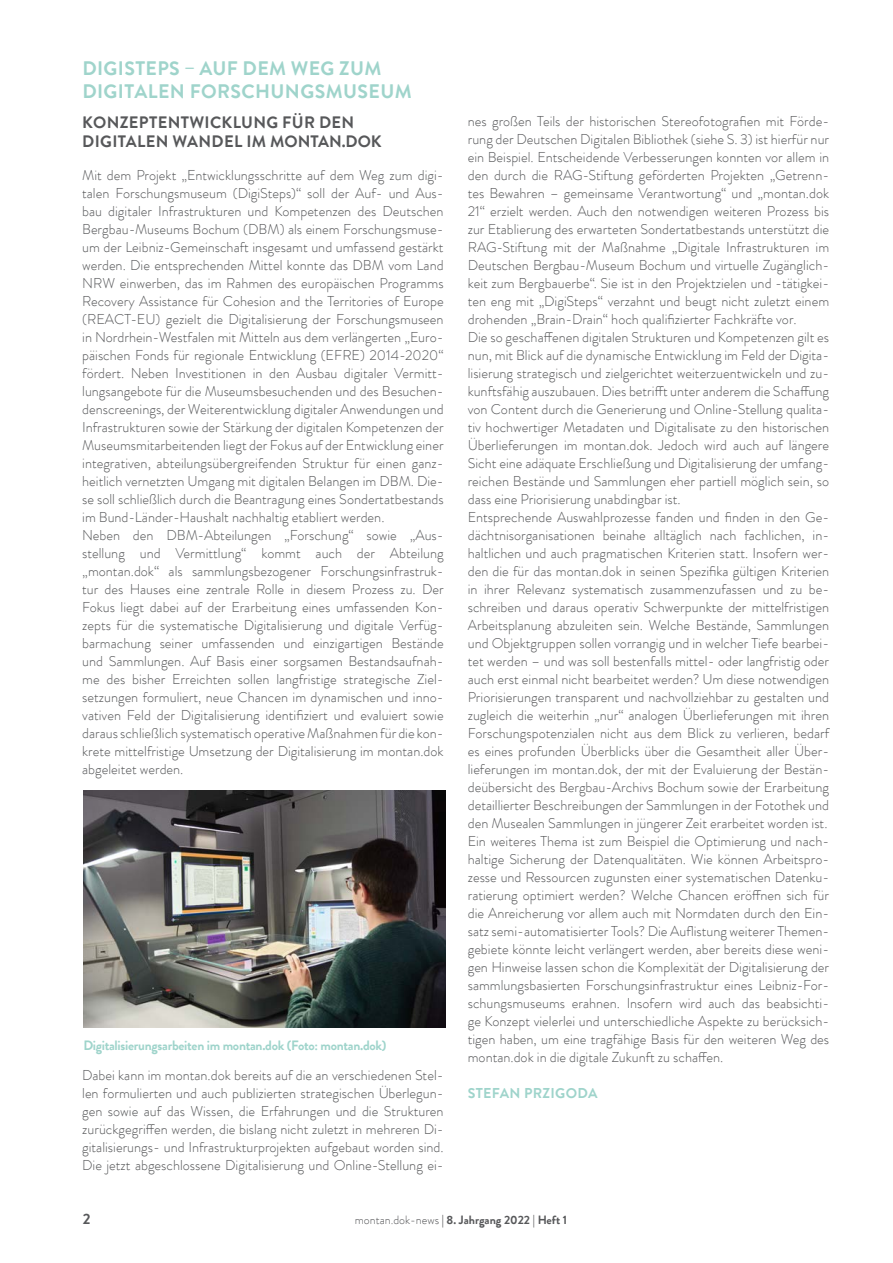
<style>
.page{position:relative;width:893px;height:1263px;background:#fff}
.page>*{position:absolute;margin:0;border:0;box-sizing:border-box;transform-origin:0 0}
.t1{font:700 19.5px/23.4px "Brandon Grotesque Office";letter-spacing:.02em;color:#9fd4cb}
.t2{font:700 16.5px/19.8px "Brandon Grotesque Office";letter-spacing:.02em;color:#57585a}
.t3{font:700 15px "Brandon Grotesque Office";color:#57585a}
.t4{font:300 14.25px/18px "Brandon Grotesque Office";color:#57585a}
.t5{font:700 14.25px "Brandon Grotesque Office";letter-spacing:.02em;color:#9fd4cb}
.t6{font:700 13.5px "Brandon Grotesque Office";letter-spacing:-.02em;color:#9fd4cb}
.t7{font:700 12px "Brandon Grotesque Office";color:#57585a}
.s1{font-weight:300}
</style>
<div class="page">
<img style="left:83px;top:791px;width:362px;height:236px">
<h1 class="t1" style="left:82px;top:57px;width:331px">DIGISTEPS – AUF DEM WEG ZUM<br>DIGITALEN FORSCHUNGSMUSEUM</h1>
<p class="t2" style="left:82px;top:112px;width:301px">KONZEPTENTWICKLUNG FÜR DEN<br>DIGITALEN WANDEL IM MONTAN.DOK</p>
<p class="t4" style="left:82px;top:166px;width:363px">Mit dem Projekt „Entwicklungsschritte auf dem Weg zum digi&shy;talen Forschungsmuseum (DigiSteps)“ soll der Auf- und Aus&shy;bau digitaler Infrastrukturen und Kompetenzen des Deutschen Bergbau-Museums Bochum (DBM) als einem Forschungsmuse&shy;um der Leibniz-Gemeinschaft insgesamt und umfassend gestärkt werden. Die entsprechenden Mittel konnte das DBM vom Land NRW einwerben, das im Rahmen des europäischen Programms Recovery Assistance für Cohesion and the Territories of Europe (REACT-EU) gezielt die Digitalisierung der Forschungsmuseen in Nordrhein-Westfalen mit Mitteln aus dem verlängerten „Euro&shy;päischen Fonds für regionale Entwicklung (EFRE) 2014-2020“ fördert. Neben Investitionen in den Ausbau digitaler Vermitt&shy;lungsangebote für die Museumsbesuchenden und des Besuchen&shy;denscreenings, der Weiterentwicklung digitaler Anwendungen und Infrastrukturen sowie der Stärkung der digitalen Kompetenzen der Museumsmitarbeitenden liegt der Fokus auf der Entwicklung einer integrativen, abteilungsübergreifenden Struktur für einen ganz&shy;heitlich vernetzten Umgang mit digitalen Belangen im DBM. Die&shy;se soll schließlich durch die Beantragung eines Sondertatbestands im Bund-Länder-Haushalt nachhaltig etabliert werden.<br>Neben den DBM-Abteilungen „Forschung“ sowie „Aus&shy;stellung und Vermittlung“ kommt auch der Abteilung „montan.dok“ als sammlungsbezogener Forschungsinfrastruk&shy;tur des Hauses eine zentrale Rolle in diesem Prozess zu. Der Fokus liegt dabei auf der Erarbeitung eines umfassenden Kon&shy;zepts für die systematische Digitalisierung und digitale Verfüg&shy;barmachung seiner umfassenden und einzigartigen Bestände und Sammlungen. Auf Basis einer sorgsamen Bestandsaufnah&shy;me des bisher Erreichten sollen langfristige strategische Ziel&shy;setzungen formuliert, neue Chancen im dynamischen und inno&shy;vativen Feld der Digitalisierung identifiziert und evaluiert sowie daraus schließlich systematisch operative Maßnahmen für die kon&shy;krete mittelfristige Umsetzung der Digitalisierung im montan.dok abgeleitet werden.</p>
<p class="t6" style="left:83px;top:1035px;width:305px">Digitalisierungsarbeiten im montan.dok (Foto: montan.dok)</p>
<p class="t4" style="left:82px;top:1066px;width:363px;text-align:justify">Dabei kann im montan.dok bereits auf die an verschiedenen Stel&shy;len formulierten und auch publizierten strategischen Überlegun&shy;gen sowie auf das Wissen, die Erfahrungen und die Strukturen zurückgegriffen werden, die bislang nicht zuletzt in mehreren Di&shy;gitalisierungs- und Infrastrukturprojekten aufgebaut worden sind.<br>Die jetzt abgeschlossene Digitalisierung und Online-Stellung ei-</p>
<p class="t4" style="left:468px;top:112px;width:363px">nes großen Teils der historischen Stereofotografien mit Förde&shy;rung der Deutschen Digitalen Bibliothek (siehe S. 3) ist hierfür nur ein Beispiel. Entscheidende Verbesserungen konnten vor allem in den durch die RAG-Stiftung geförderten Projekten „Getrenn&shy;tes Bewahren – gemeinsame Verantwortung“ und „montan.dok 21“ erzielt werden. Auch den notwendigen weiteren Prozess bis zur Etablierung des erwarteten Sondertatbestands unterstützt die RAG-Stiftung mit der Maßnahme „Digitale Infrastrukturen im Deutschen Bergbau-Museum Bochum und virtuelle Zugänglich&shy;keit zum Bergbauerbe“. Sie ist in den Projektzielen und -tätigkei&shy;ten eng mit „DigiSteps“ verzahnt und beugt nicht zuletzt einem drohenden „Brain-Drain“ hoch qualifizierter Fachkräfte vor.<br>Die so geschaffenen digitalen Strukturen und Kompetenzen gilt es nun, mit Blick auf die dynamische Entwicklung im Feld der Digita&shy;lisierung strategisch und zielgerichtet weiterzuentwickeln und zu&shy;kunftsfähig auszubauen. Dies betrifft unter anderem die Schaffung von Content durch die Generierung und Online-Stellung qualita&shy;tiv hochwertiger Metadaten und Digitalisate zu den historischen Überlieferungen im montan.dok. Jedoch wird auch auf längere Sicht eine adäquate Erschließung und Digitalisierung der umfang&shy;reichen Bestände und Sammlungen eher partiell möglich sein, so dass eine Priorisierung unabdingbar ist.<br>Entsprechende Auswahlprozesse fanden und finden in den Ge&shy;dächtnisorganisationen beinahe alltäglich nach fachlichen, in&shy;haltlichen und auch pragmatischen Kriterien statt. Insofern wer&shy;den die für das montan.dok in seinen Spezifika gültigen Kriterien in ihrer Relevanz systematisch zusammenzufassen und zu be&shy;schreiben und daraus operativ Schwerpunkte der mittelfristigen Arbeitsplanung abzuleiten sein. Welche Bestände, Sammlungen und Objektgruppen sollen vorrangig und in welcher Tiefe bearbei&shy;tet werden – und was soll bestenfalls mittel- oder langfristig oder auch erst einmal nicht bearbeitet werden? Um diese notwendigen Priorisierungen transparent und nachvollziehbar zu gestalten und zugleich die weiterhin „nur“ analogen Überlieferungen mit ihren Forschungspotenzialen nicht aus dem Blick zu verlieren, bedarf es eines profunden Überblicks über die Gesamtheit aller Über&shy;lieferungen im montan.dok, der mit der Evaluierung der Bestän&shy;deübersicht des Bergbau-Archivs Bochum sowie der Erarbeitung detaillierter Beschreibungen der Sammlungen in der Fotothek und den Musealen Sammlungen in jüngerer Zeit erarbeitet worden ist.<br>Ein weiteres Thema ist zum Beispiel die Optimierung und nach&shy;haltige Sicherung der Datenqualitäten. Wie können Arbeitspro&shy;zesse und Ressourcen zugunsten einer systematischen Datenku&shy;ratierung optimiert werden? Welche Chancen eröffnen sich für die Anreicherung vor allem auch mit Normdaten durch den Ein&shy;satz semi-automatisierter Tools? Die Auflistung weiterer Themen&shy;gebiete könnte leicht verlängert werden, aber bereits diese weni&shy;gen Hinweise lassen schon die Komplexität der Digitalisierung der sammlungsbasierten Forschungsinfrastruktur eines Leibniz-For&shy;schungsmuseums erahnen. Insofern wird auch das beabsichti&shy;ge Konzept vielerlei und unterschiedliche Aspekte zu berücksich&shy;tigen haben, um eine tragfähige Basis für den weiteren Weg des montan.dok in die digitale Zukunft zu schaffen.</p>
<p class="t5" style="left:468px;top:1083px;width:131px">STEFAN PRZIGODA</p>
<p class="t3" style="left:83px;top:1208px;width:9px">2</p>
<p class="t7" style="left:355px;top:1211px;width:214px"><span class="s1">montan.dok-news</span> | 8. Jahrgang 2022 | Heft 1</p>
</div>
